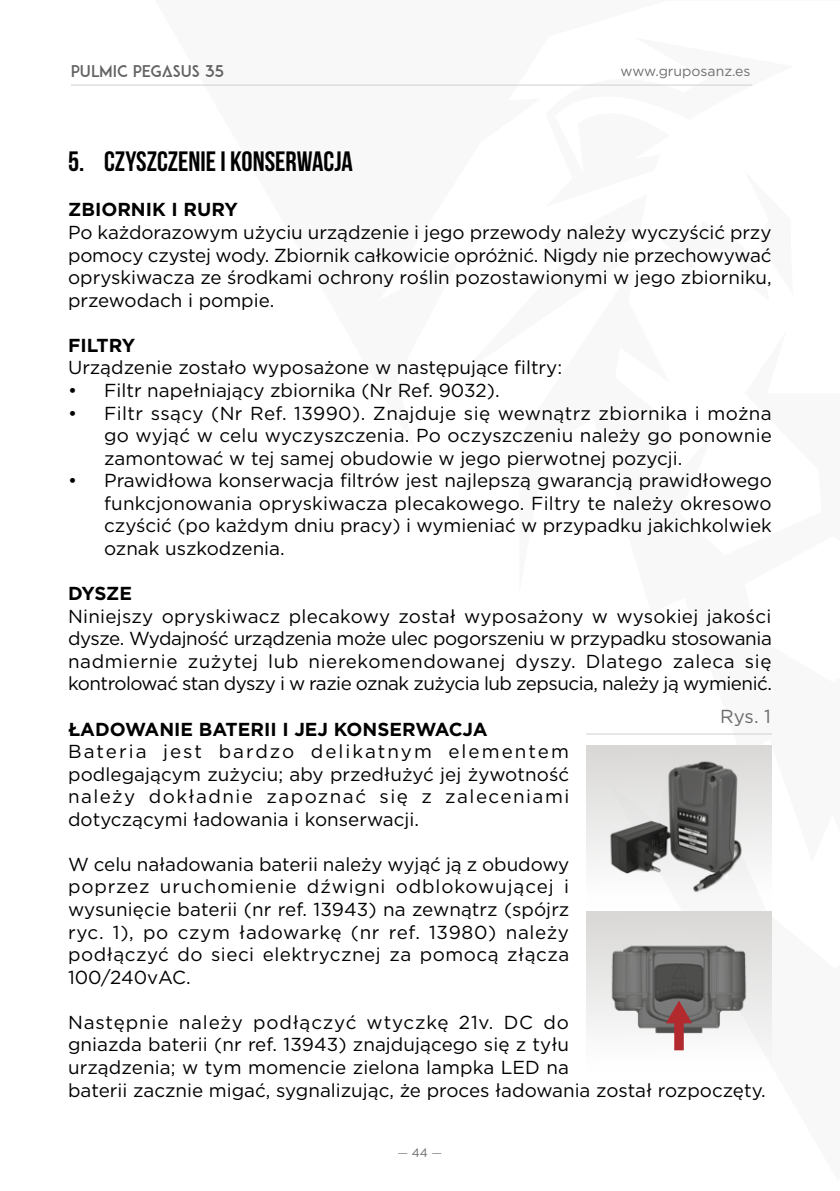
<style>
.page{position:relative;width:840px;height:1191px;background:#fff}
.page>*{position:absolute;margin:0;border:0;box-sizing:border-box;transform-origin:0 0}
.t1{font:28px "Bebas Neue";color:#000}
.t2{font:18.8px/22.6px "Gotham";color:#000;text-align:justify}
.t3{font:700 18.8px "Gotham";color:#000}
.t4{font:18.8px "Gotham";color:#6b6b6a}
.t5{font:16px "Tamer";letter-spacing:-.005em;color:#646363}
.t6{font:14px "Gotham";color:#706f6f}
.t7{font:300 12px "Gotham";color:#6b6b6a}
.s1{font-weight:400}
</style>
<div class="page">
<hr style="left:71px;top:85px;width:680px;height:1px;background:#d0d0d0">
<hr style="left:585px;top:733px;width:186px;height:1px;background:#d0d0d0">
<div style="left:585px;top:745px;width:186px;height:162px;background:linear-gradient(to bottom,#d9d8d7,#fff)"></div>
<img style="left:602px;top:754px;width:151px;height:140px">
<div style="left:585px;top:911px;width:186px;height:162px;background:linear-gradient(to bottom,#d7d6d5,#fefefe)"></div>
<img style="left:608px;top:941px;width:140px;height:93px">
<svg style="left:665px;top:1000px;width:26px;height:50px"></svg>
<p class="t5" style="left:71px;top:61px;width:155px">PULMIC PEGASUS 35</p>
<p class="t6" style="left:620px;top:62px;width:132px">www.gruposanz.es</p>
<h1 class="t1" style="left:68px;top:146px;width:286px">5. CZYSZCZENIE I KONSERWACJA</h1>
<p class="t3" style="left:68px;top:197px;width:171px">ZBIORNIK I RURY</p>
<p class="t2" style="left:68px;top:221px;width:704px">Po każdorazowym użyciu urządzenie i jego przewody należy wyczyścić przy pomocy czystej wody. Zbiornik całkowicie opróżnić. Nigdy nie przechowywać opryskiwacza ze środkami ochrony roślin pozostawionymi w jego zbiorniku, przewodach i pompie.</p>
<p class="t3" style="left:68px;top:333px;width:69px">FILTRY</p>
<p class="t2" style="left:68px;top:356px;width:495px">Urządzenie zostało wyposażone w następujące filtry:</p>
<p class="t2" style="left:68px;top:378px;width:433px">• Filtr napełniający zbiornika (Nr Ref. 9032).</p>
<p class="t2" style="left:104px;top:401px;width:669px;text-indent:-36px">• Filtr ssący (Nr Ref. 13990). Znajduje się wewnątrz zbiornika i można go wyjąć w celu wyczyszczenia. Po oczyszczeniu należy go ponownie zamontować w tej samej obudowie w jego pierwotnej pozycji.</p>
<p class="t2" style="left:104px;top:469px;width:669px;text-indent:-36px">• Prawidłowa konserwacja filtrów jest najlepszą gwarancją prawidłowego funkcjonowania opryskiwacza plecakowego. Filtry te należy okresowo czyścić (po każdym dniu pracy) i wymieniać w przypadku jakichkolwiek oznak uszkodzenia.</p>
<p class="t3" style="left:68px;top:581px;width:66px">DYSZE</p>
<p class="t2" style="left:68px;top:604px;width:705px">Niniejszy opryskiwacz plecakowy został wyposażony w wysokiej jakości dysze. Wydajność urządzenia może ulec pogorszeniu w przypadku stosowania nadmiernie zużytej lub nierekomendowanej dyszy. Dlatego zaleca się kontrolować stan dyszy i w razie oznak zużycia lub zepsucia, należy ją wymienić.</p>
<p class="t3" style="left:68px;top:716px;width:420px">ŁADOWANIE BATERII I JEJ KONSERWACJA</p>
<p class="t2" style="left:68px;top:739px;width:502px">Bateria jest bardzo delikatnym elementem podlegającym zużyciu; aby przedłużyć jej żywotność należy dokładnie zapoznać się z zaleceniami dotyczącymi ładowania i konserwacji.</p>
<p class="t2" style="left:68px;top:852px;width:502px">W celu naładowania baterii należy wyjąć ją z obudowy poprzez uruchomienie dźwigni odblokowującej i wysunięcie baterii (nr ref. 13943) na zewnątrz (spójrz ryc. 1), po czym ładowarkę (nr ref. 13980) należy podłączyć do sieci elektrycznej za pomocą złącza 100/240vAC.</p>
<p class="t2" style="left:68px;top:1010px;width:698px;text-align:left">Następnie należy podłączyć wtyczkę 21v. DC do<br>gniazda baterii (nr ref. 13943) znajdującego się z tyłu<br>urządzenia; w tym momencie zielona lampka LED na<br>baterii zacznie migać, sygnalizując, że proces ładowania został rozpoczęty.</p>
<p class="t4" style="left:719px;top:704px;width:52px">Rys. 1</p>
<p class="t7" style="left:397px;top:1144px;width:46px">— <span class="s1">44</span> —</p>
</div>
